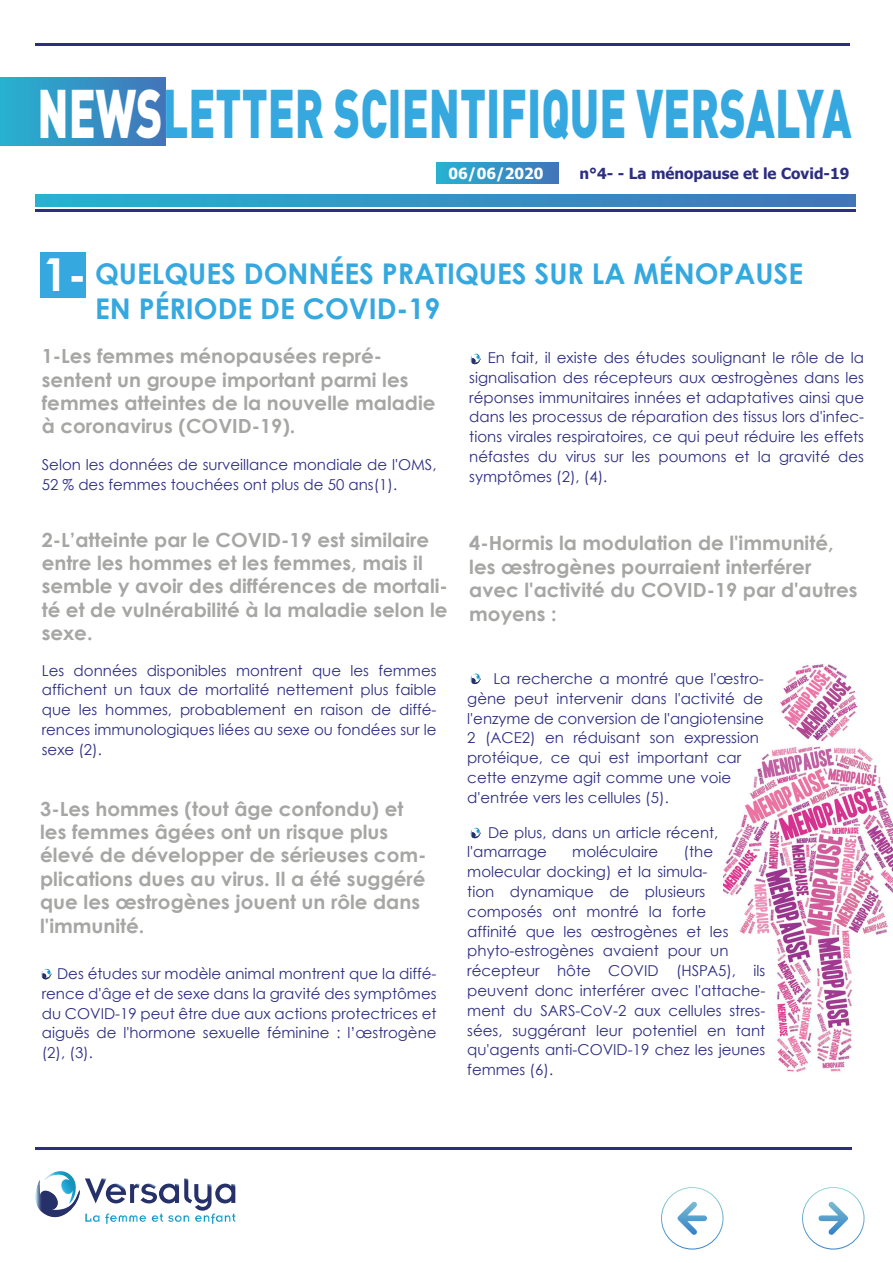
<style>
.page{position:relative;width:893px;height:1263px;background:#fff}
.page>*{position:absolute;margin:0;border:0;box-sizing:border-box;transform-origin:0 0}
.t1{font:900 67.65px "DIN";color:#35a8e0;scale:.66 1}
.t2{font:700 28.5px/34.2px "Century Gothic";color:#35a8e0}
.t3{font:700 19.5px/23.4px "Century Gothic";color:#a6a6a5}
.t4{font:700 15.15px "Tahoma";color:#2d2e82}
.t5{font:700 15.15px "Tahoma";color:#fff}
.t6{font:15px/19.8px "Century Gothic";color:#2d2e82}
.s1{color:#fff}
.s2{font-size:45.45px;color:#fff}
</style>
<div class="page">
<img style="left:723px;top:664px;width:170px;height:408px">
<div style="left:437px;top:162px;width:121px;height:22px;background:linear-gradient(to right,#27b2d1,#4275b9)"></div>
<div style="left:40px;top:252px;width:46px;height:46px;background:#35a8e0"></div>
<div style="left:802px;top:1187px;width:62px;height:62px;border:1px solid #fff;border-radius:50%"></div>
<svg style="left:818px;top:1202px;width:30px;height:33px"></svg>
<div style="left:661px;top:1187px;width:62px;height:62px;border:1px solid #fff;border-radius:50%"></div>
<svg style="left:677px;top:1202px;width:30px;height:33px"></svg>
<hr style="left:35px;top:43px;width:815px;height:2px;background:#2d2e82">
<svg style="left:35px;top:195px;width:821px;height:11px;background:#3493c5"></svg>
<hr style="left:35px;top:210px;width:821px;height:2px;background:#2d2e82">
<hr style="left:35px;top:1148px;width:816px;height:2px;background:#2d2e82">
<svg style="left:35px;top:1171px;width:201px;height:53px"></svg>
<div style="left:0;top:77px;width:165px;height:68px;background:linear-gradient(to right,#27b2d1,#4275b9)"></div>
<svg style="left:41px;top:969px;width:11px;height:11px"></svg>
<svg style="left:470px;top:354px;width:11px;height:11px"></svg>
<svg style="left:470px;top:674px;width:11px;height:11px"></svg>
<svg style="left:470px;top:828px;width:11px;height:11px"></svg>
<h1 class="t1" style="left:38px;top:68px;width:1235px"><span class="s1">NEWS</span>LETTER SCIENTIFIQUE VERSALYA</h1>
<p class="t5" style="left:449px;top:163px;width:96px">06/06/2020</p>
<p class="t4" style="left:579px;top:163px;width:271px">n°4- - La ménopause et le Covid-19</p>
<h2 class="t2" style="left:95px;top:256px;width:710px;text-indent:-53px"><span class="s2">1-</span> QUELQUES DONNÉES PRATIQUES SUR LA MÉNOPAUSE<br>EN PÉRIODE DE COVID-19</h2>
<h3 class="t3" style="left:42px;top:344px;width:395px">1-Les femmes ménopausées repré&shy;sentent un groupe important parmi les femmes atteintes de la nouvelle maladie à coronavirus (COVID-19).</h3>
<p class="t6" style="left:42px;top:454px;width:396px">Selon les données de surveillance mondiale de l'OMS,<br>52 % des femmes touchées ont plus de 50 ans(1).</p>
<h3 class="t3" style="left:42px;top:527px;width:408px">2-L’atteinte par le COVID-19 est similaire entre les hommes et les femmes, mais il semble y avoir des différences de mortali&shy;té et de vulnérabilité à la maladie selon le sexe.</h3>
<p class="t6" style="left:42px;top:660px;width:396px;text-align:justify">Les données disponibles montrent que les femmes affichent un taux de mortalité nettement plus faible que les hommes, probablement en raison de diffé&shy;rences immunologiques liées au sexe ou fondées sur le sexe (2).</p>
<h3 class="t3" style="left:40px;top:796px;width:388px">3-Les hommes (tout âge confondu) et les femmes âgées ont un risque plus élevé de développer de sérieuses com&shy;plications dues au virus. Il a été suggéré que les œstrogènes jouent un rôle dans l'immunité.</h3>
<p class="t6" style="left:42px;top:963px;width:396px;text-align:justify;text-indent:15px">Des études sur modèle animal montrent que la diffé&shy;rence d'âge et de sexe dans la gravité des symptômes du COVID-19 peut être due aux actions protectrices et aiguës de l'hormone sexuelle féminine : l’œstrogène (2), (3).</p>
<p class="t6" style="left:469px;top:348px;width:396px;text-align:justify;text-indent:19px">En fait, il existe des études soulignant le rôle de la signalisation des récepteurs aux œstrogènes dans les réponses immunitaires innées et adaptatives ainsi que dans les processus de réparation des tissus lors d'infec&shy;tions virales respiratoires, ce qui peut réduire les effets néfastes du virus sur les poumons et la gravité des symptômes (2), (4).</p>
<h3 class="t3" style="left:469px;top:531px;width:390px">4-Hormis la modulation de l'immunité, les œstrogènes pourraient interférer avec l'activité du COVID-19 par d'autres moyens :</h3>
<p class="t6" style="left:467px;top:668px;width:298px;text-indent:26px">La recherche a montré que l'œstro&shy;gène peut intervenir dans l'activité de l'enzyme de conversion de l'angiotensine 2 (ACE2) en réduisant son expression protéique, ce qui est important car cette enzyme agit comme une voie d'entrée vers les cellules (5).</p>
<p class="t6" style="left:467px;top:822px;width:253px;text-indent:21px">De plus, dans un article récent, l'amarrage</p>
<p class="t6" style="left:572px;top:842px;width:87px">moléculaire</p>
<p class="t6" style="left:467px;top:842px;width:300px;text-indent:216px">(the molecular docking) et la simula-<br>tion dynamique de plusieurs composés ont montré la forte<br>affinité que les œstrogènes et les phyto-estrogènes avaient pour un récepteur hôte COVID (HSPA5), ils peuvent donc interférer avec l'attache&shy;ment du SARS-CoV-2 aux cellules stres&shy;sées, suggérant leur potentiel en tant qu'agents anti-COVID-19 chez les jeunes femmes (6).</p>
</div>
